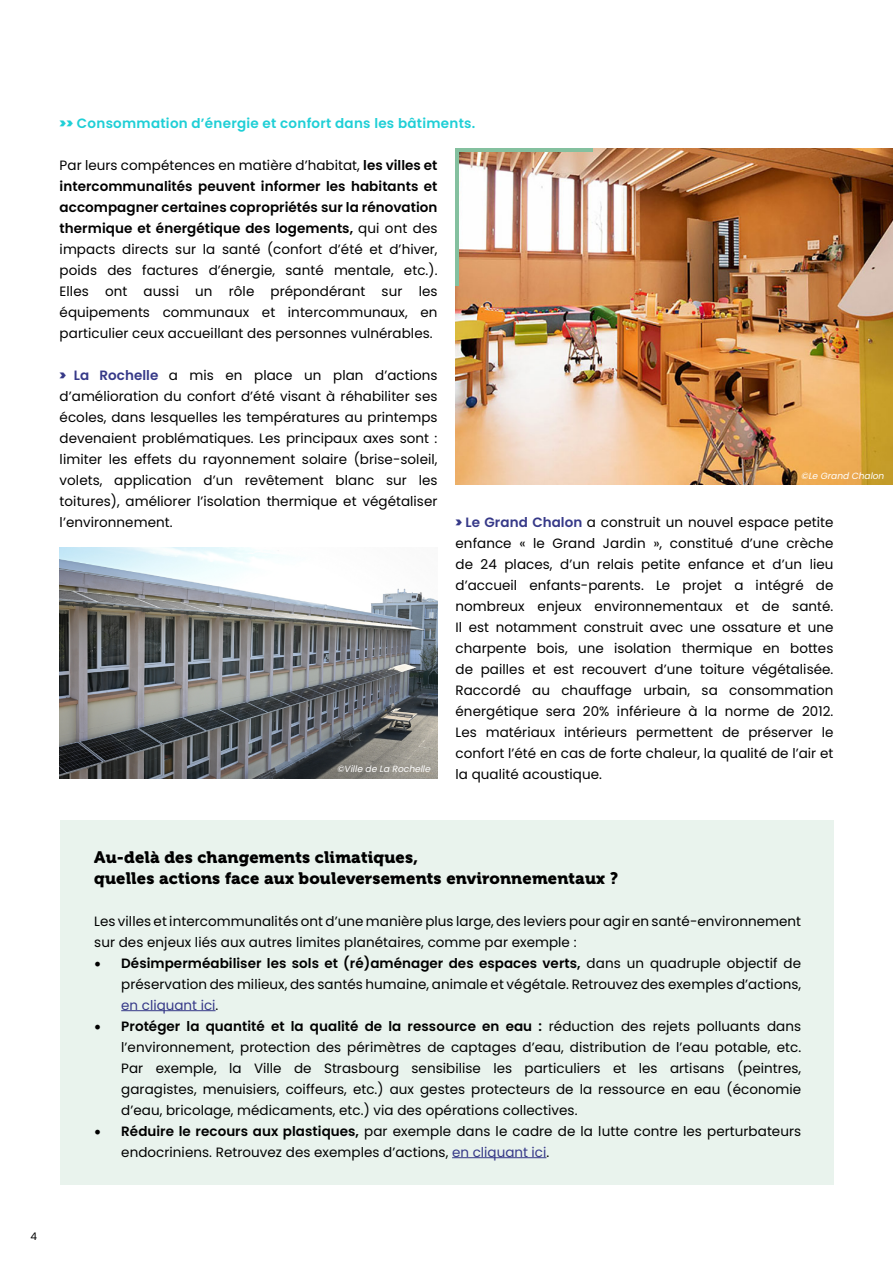
<style>
.page{position:relative;width:893px;height:1263px;background:#fff}
.page>*{position:absolute;margin:0;border:0;box-sizing:border-box;transform-origin:0 0}
.t1{font:16.5px/21px "Museo 900";letter-spacing:.01em;color:#000}
.t2{font:13.5px/21px "Poppins";letter-spacing:.005em;color:#000;text-align:justify}
.t3{font:600 13.5px "Poppins";letter-spacing:.02em;color:#1fcfd6}
.t4{font:10.5px "Poppins";color:#000}
.t5{font:italic 9px "Poppins";color:#fff}
.s1{font-weight:900}
.s2{font-weight:600}
.s3{font-weight:900;color:#363988}
.s4{font-weight:600;color:#363988}
.s5{font-family:"Minion Pro";font-size:18px}
.s6{color:#363988}
</style>
<div class="page">
<img style="left:455px;top:149px;width:438px;height:335px">
<div style="left:60px;top:820px;width:773px;height:364px;background:#e9f3ed"></div>
<hr style="left:121px;top:1010px;width:95px;height:1px;background:#363988">
<hr style="left:452px;top:1157px;width:94px;height:1px;background:#363988">
<img style="left:60px;top:548px;width:378px;height:231px">
<hr style="left:455px;top:149px;width:137px;height:3px;background:#84c09f">
<hr style="left:455px;top:149px;width:4px;height:137px;background:#84c09f">
<p class="t3" style="left:60px;top:115px;width:417px"><span class="s1">&gt;&gt;</span> Consommation d’énergie et confort dans les bâtiments.</p>
<p class="t2" style="left:60px;top:154px;width:379px">Par leurs compétences en matière d’habitat, <span class="s2">les villes et intercommunalités peuvent informer les habitants et accompagner certaines copropriétés sur la rénovation thermique et énergétique des logements,</span> qui ont des impacts directs sur la santé (confort d’été et d’hiver, poids des factures d’énergie, santé mentale, etc.).<br>Elles ont aussi un rôle prépondérant sur les équipements communaux et intercommunaux, en particulier ceux accueillant des personnes vulnérables.</p>
<p class="t2" style="left:60px;top:364px;width:379px"><span class="s3">&gt;</span> <span class="s4">La Rochelle</span> a mis en place un plan d’actions d’amélioration du confort d’été visant à réhabiliter ses écoles, dans lesquelles les températures au printemps devenaient problématiques. Les principaux axes sont : limiter les effets du rayonnement solaire (brise-soleil, volets, application d’un revêtement blanc sur les toitures), améliorer l’isolation thermique et végétaliser l’environnement.</p>
<p class="t5" style="left:338px;top:763px;width:95px">©Ville de La Rochelle</p>
<p class="t5" style="left:802px;top:470px;width:84px">©Le Grand Chalon</p>
<p class="t2" style="left:456px;top:511px;width:379px"><span class="s3">&gt;</span> <span class="s4">Le Grand Chalon</span> a construit un nouvel espace petite enfance « le Grand Jardin », constitué d’une crèche de 24 places, d’un relais petite enfance et d’un lieu d’accueil enfants-parents. Le projet a intégré de nombreux enjeux environnementaux et de santé.<br>Il est notamment construit avec une ossature et une charpente bois, une isolation thermique en bottes de pailles et est recouvert d’une toiture végétalisée.<br>Raccordé au chauffage urbain, sa consommation énergétique sera 20% inférieure à la norme de 2012.<br>Les matériaux intérieurs permettent de préserver le confort l’été en cas de forte chaleur, la qualité de l’air et la qualité acoustique.</p>
<p class="t1" style="left:94px;top:846px;width:525px">Au-delà des changements climatiques,<br>quelles actions face aux bouleversements environnementaux ?</p>
<p class="t2" style="left:94px;top:910px;width:708px">Les villes et intercommunalités ont d’une manière plus large, des leviers pour agir en santé-environnement sur des enjeux liés aux autres limites planétaires, comme par exemple :</p>
<p class="t2" style="left:121px;top:952px;width:681px;text-indent:-27px"><span class="s5">•</span> <span class="s2">Désimperméabiliser les sols et (ré)aménager des espaces verts,</span> dans un quadruple objectif de préservation des milieux, des santés humaine, animale et végétale. Retrouvez des exemples d’actions, <span class="s6">en cliquant ici</span>.</p>
<p class="t2" style="left:121px;top:1015px;width:681px;text-indent:-27px"><span class="s5">•</span> <span class="s2">Protéger la quantité et la qualité de la ressource en eau :</span> réduction des rejets polluants dans l’environnement, protection des périmètres de captages d’eau, distribution de l’eau potable, etc.<br>Par exemple, la Ville de Strasbourg sensibilise les particuliers et les artisans (peintres, garagistes, menuisiers, coiffeurs, etc.) aux gestes protecteurs de la ressource en eau (économie d’eau, bricolage, médicaments, etc.) via des opérations collectives.</p>
<p class="t2" style="left:121px;top:1120px;width:681px;text-indent:-27px"><span class="s5">•</span> <span class="s2">Réduire le recours aux plastiques,</span> par exemple dans le cadre de la lutte contre les perturbateurs endocriniens. Retrouvez des exemples d’actions, <span class="s6">en cliquant ici</span>.</p>
<p class="t4" style="left:31px;top:1230px;width:8px">4</p>
</div>
